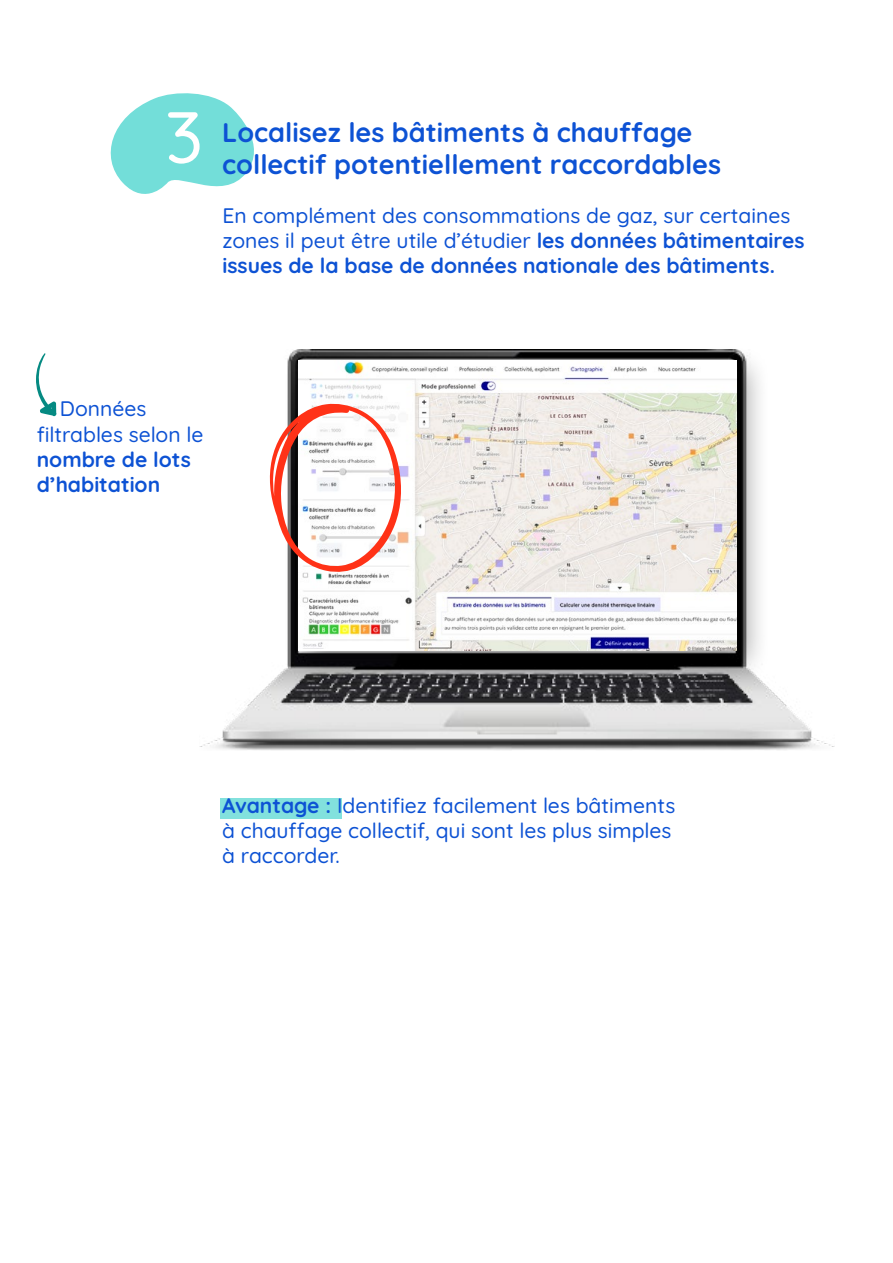
<style>
.page{position:relative;width:893px;height:1263px;background:#fff}
.page>*{position:absolute;margin:0;border:0;box-sizing:border-box;transform-origin:0 0}
.t1{font:500 72.9px "Quicksand";color:#fff}
.t2{font:700 27px/32.4px "Quicksand";color:#0d52d4}
.t3{font:500 21px/25.2px "Quicksand";color:#0d52d4}
.t4{font:700 21px/25.2px "Quicksand";color:#0d52d4}
.s1{font-weight:700}
</style>
<div class="page">
<img style="left:200px;top:671px;width:634px;height:79px">
<div style="left:220px;top:798px;width:121px;height:21px;background:#82e1dd"></div>
<svg style="left:110px;top:93px;width:144px;height:101px"></svg>
<svg style="left:36px;top:353px;width:21px;height:63px"></svg>
<div style="left:283px;top:345px;width:488px;height:339px;background:#000;opacity:.4"></div>
<img style="left:299px;top:361px;width:438px;height:289px">
<svg style="left:269px;top:403px;width:134px;height:170px"></svg>
<h1 class="t1" style="left:165px;top:81px;width:40px">3</h1>
<p class="t2" style="left:222px;top:113px;width:501px">Localisez les bâtiments à chauffage collectif potentiellement raccordables</p>
<p class="t3" style="left:223px;top:200px;width:584px">En complément des consommations de gaz, sur certaines zones il peut être utile d’étudier <span class="s1">les données bâtimentaires issues de la base de données nationale des bâtiments.</span></p>
<p class="t3" style="left:37px;top:394px;width:168px;text-indent:23px">Données filtrables selon le</p>
<p class="t4" style="left:37px;top:445px;width:156px">nombre de lots d’habitation</p>
<p class="t3" style="left:222px;top:791px;width:455px"><span class="s1">Avantage :</span> Identifiez facilement les bâtiments à chauffage collectif, qui sont les plus simples à raccorder.</p>
</div>
